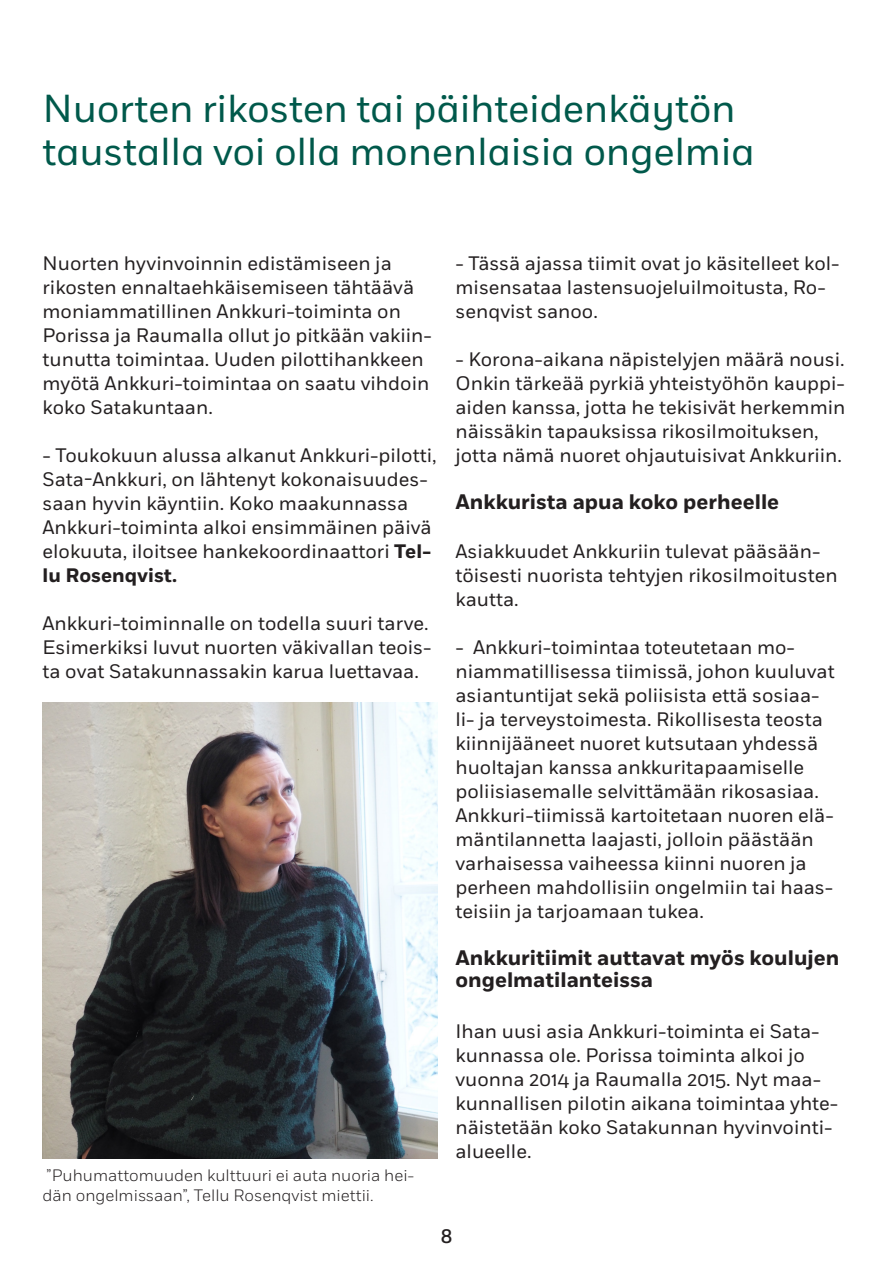
<style>
.page{position:relative;width:893px;height:1263px;background:#fff}
.page>*{position:absolute;margin:0;border:0;box-sizing:border-box;transform-origin:0 0}
.ots{font:39px/43.5px "Fort";letter-spacing:-.01em;color:#00594b}
.vots{font:700 21px/22.5px "Fort";color:#231f20}
.leipis{font:19.5px/24px "Fort";color:#231f20}
.t1{font:500 19.5px "Fort";color:#231f20}
.kuvateksti{font:300 16.5px/19.5px "Fort";color:#231f20}
.s1{font-weight:700}
</style>
<div class="page">
<img style="left:43px;top:703px;width:394px;height:456px">
<p class="ots" style="left:43px;top:87px;width:714px">Nuorten rikosten tai päihteidenkäytön taustalla voi olla monenlaisia ongelmia</p>
<p class="leipis" style="left:43px;top:252px;width:391px">Nuorten hyvinvoinnin edistämiseen ja rikosten ennaltaehkäisemiseen tähtäävä moniammatillinen Ankkuri-toiminta on Porissa ja Raumalla ollut jo pitkään vakiin&shy;tunutta toimintaa. Uuden pilottihankkeen myötä Ankkuri-toimintaa on saatu vihdoin koko Satakuntaan.</p>
<p class="leipis" style="left:43px;top:444px;width:396px">- Toukokuun alussa alkanut Ankkuri-pilotti, Sata-Ankkuri, on lähtenyt kokonaisuudes&shy;saan hyvin käyntiin. Koko maakunnassa Ankkuri-toiminta alkoi ensimmäinen päivä elokuuta, iloitsee hankekoordinaattori <span class="s1">Tel&shy;lu Rosenqvist.</span></p>
<p class="leipis" style="left:43px;top:612px;width:391px">Ankkuri-toiminnalle on todella suuri tarve.<br>Esimerkiksi luvut nuorten väkivallan teois&shy;ta ovat Satakunnassakin karua luettavaa.</p>
<p class="kuvateksti" style="left:43px;top:1166px;width:373px">”Puhumattomuuden kulttuuri ei auta nuoria hei&shy;dän ongelmissaan”, Tellu Rosenqvist miettii.</p>
<p class="leipis" style="left:455px;top:252px;width:386px">- Tässä ajassa tiimit ovat jo käsitelleet kol&shy;misensataa lastensuojeluilmoitusta, Ro&shy;senqvist sanoo.</p>
<p class="leipis" style="left:455px;top:348px;width:391px">- Korona-aikana näpistelyjen määrä nousi.<br>Onkin tärkeää pyrkiä yhteistyöhön kauppi&shy;aiden kanssa, jotta he tekisivät herkemmin näissäkin tapauksissa rikosilmoituksen, jotta nämä nuoret ohjautuisivat Ankkuriin.</p>
<p class="vots" style="left:455px;top:491px;width:325px">Ankkurista apua koko perheelle</p>
<p class="leipis" style="left:455px;top:540px;width:384px">Asiakkuudet Ankkuriin tulevat pääsään&shy;töisesti nuorista tehtyjen rikosilmoitusten kautta.</p>
<p class="leipis" style="left:455px;top:636px;width:381px">- Ankkuri-toimintaa toteutetaan mo&shy;niammatillisessa tiimissä, johon kuuluvat asiantuntijat sekä poliisista että sosiaa&shy;li- ja terveystoimesta. Rikollisesta teosta kiinnijääneet nuoret kutsutaan yhdessä huoltajan kanssa ankkuritapaamiselle poliisiasemalle selvittämään rikosasiaa.<br>Ankkuri-tiimissä kartoitetaan nuoren elä&shy;mäntilannetta laajasti, jolloin päästään varhaisessa vaiheessa kiinni nuoren ja perheen mahdollisiin ongelmiin tai haas&shy;teisiin ja tarjoamaan tukea.</p>
<p class="vots" style="left:455px;top:947px;width:385px">Ankkuritiimit auttavat myös koulujen ongelmatilanteissa</p>
<p class="leipis" style="left:455px;top:1020px;width:384px">Ihan uusi asia Ankkuri-toiminta ei Sata&shy;kunnassa ole. Porissa toiminta alkoi jo vuonna 2014 ja Raumalla 2015. Nyt maa&shy;kunnallisen pilotin aikana toimintaa yhte&shy;näistetään koko Satakunnan hyvinvointi&shy;alueelle.</p>
<p class="t1" style="left:440px;top:1224px;width:14px">8</p>
</div>
